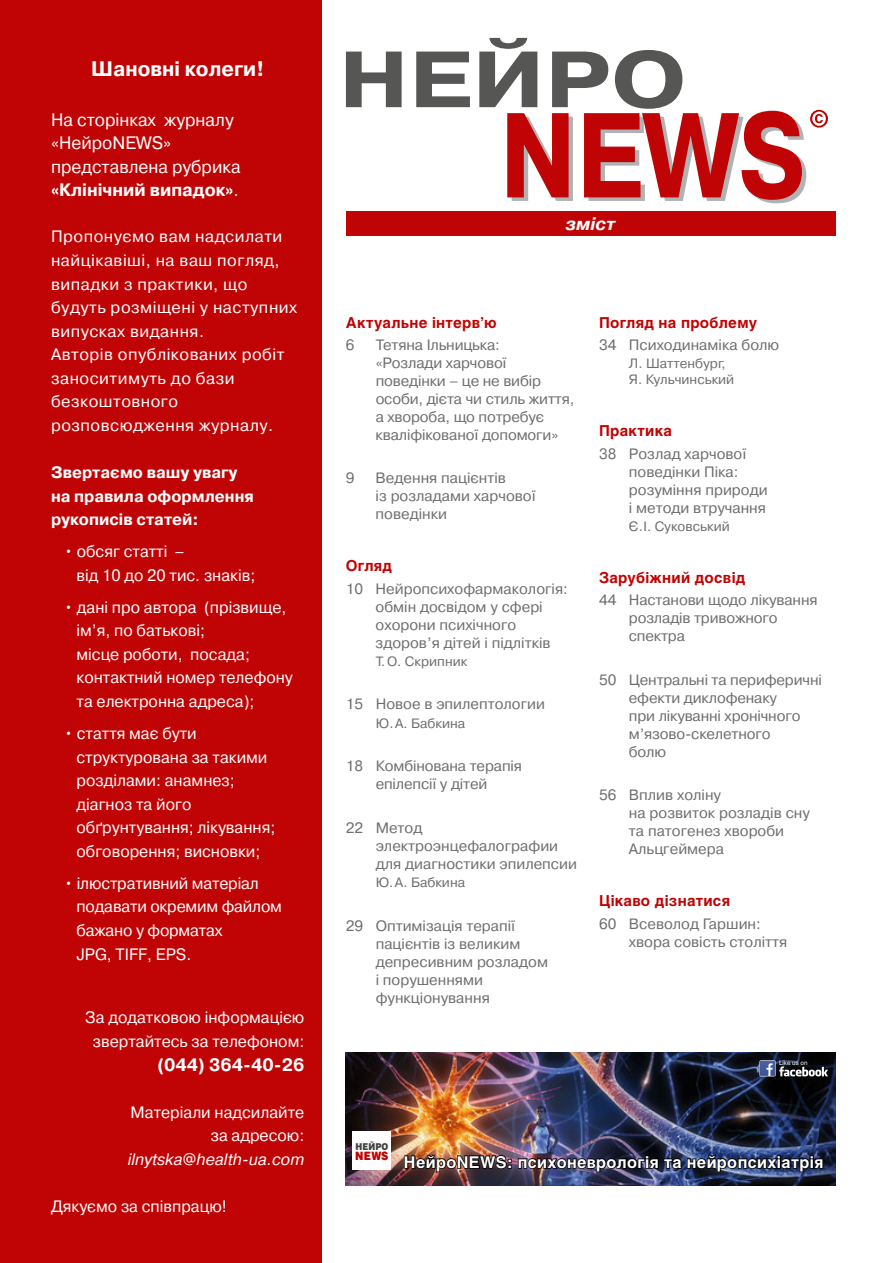
<style>
.page{position:relative;width:893px;height:1263px;background:#fff}
.page>*{position:absolute;margin:0;border:0;box-sizing:border-box;transform-origin:0 0}
.t1{font:700 21px "Pragmatica C";color:#fff;scale:.96 1}
.t2{font:18px/23.5px "Pragmatica C";color:#fff}
.t3{font:700 18px "Pragmatica C";color:#fff}
.t4{font:italic 700 18px "Pragmatica C";color:#fff}
.t5{font:16.5px/23.5px "Pragmatica C";color:#fff}
.t6{font:16.5px/23.5px "Pragmatica C";letter-spacing:.03em;color:#fff}
.t7{font:700 16.5px/23.5px "Pragmatica C";color:#fff}
.t8{font:italic 16.5px "Pragmatica C";color:#fff}
.t9{font:700 16.05px "Helios C";letter-spacing:.025em;color:#fff}
.t10{font:15px/18px "Pragmatica C";color:#6e6e6e}
.t11{font:700 15px "Helios C";letter-spacing:.02em;color:#c00304}
.t12{font:13.5px/16.2px "Pragmatica C";color:#6e6e6e}
.t13{font:11.55px "Helios Black C";color:#c00304;scale:.87 1}
.t14{font:9.45px "Helios Black C";letter-spacing:.02em;color:#414240;scale:.87 1}
.t15{font:6.3px "Helios C";color:#fff}
.s1{font-weight:700}
</style>
<div class="page">
<div style="left:0;top:0;width:321px;height:1263px;background:#c00304"></div>
<div style="left:346px;top:212px;width:489px;height:24px;background:#c00304"></div>
<svg style="left:346px;top:52px;width:56px;height:55px"></svg>
<svg style="left:416px;top:52px;width:54px;height:55px"></svg>
<svg style="left:479px;top:38px;width:349px;height:165px"></svg>
<img style="left:346px;top:1052px;width:489px;height:134px">
<img style="left:403px;top:1137px;width:421px;height:49px">
<div style="left:352px;top:1131px;width:39px;height:39px;background:#fff"></div>
<div style="left:762px;top:1063px;width:32px;height:32px;background:#000;opacity:.75"></div>
<svg style="left:759px;top:1060px;width:17px;height:16px"></svg>
<svg style="left:760px;top:1061px;width:68px;height:15px"></svg>
<h1 class="t1" style="left:91px;top:57px;width:182px">Шановні колеги!</h1>
<p class="t2" style="left:51px;top:108px;width:191px">На сторінках журналу «НейроNEWS» представлена рубрика <span class="s1">«Клінічний випадок»</span>.</p>
<p class="t6" style="left:51px;top:225px;width:248px">Пропонуємо вам надсилати найцікавіші, на ваш погляд, випадки з практики, що будуть розміщені у наступних випусках видання.<br>Авторів опублікованих робіт заноситимуть до бази безкоштовного розповсюдження журналу.</p>
<p class="t7" style="left:51px;top:461px;width:204px">Звертаємо вашу увагу на правила оформлення рукописів статей:</p>
<p class="t5" style="left:77px;top:540px;width:180px;text-indent:-13px">• обсяг статті –<br>від 10 до 20 тис. знаків;</p>
<p class="t5" style="left:77px;top:595px;width:218px;text-indent:-13px">• дані про автора (прізвище, ім’я, по батькові;<br>місце роботи, посада; контактний номер телефону та електронна адреса);</p>
<p class="t5" style="left:77px;top:722px;width:200px;text-indent:-13px">• стаття має бути структурована за такими розділами: анамнез; діагноз та його обґрунтування; лікування; обговорення; висновки;</p>
<p class="t5" style="left:77px;top:871px;width:207px;text-indent:-13px">• ілюстративний матеріал подавати окремим файлом бажано у форматах<br>JPG, TIFF, EPS.</p>
<p class="t5" style="left:85px;top:1006px;width:221px;text-align:center">За додатковою інформацією звертайтесь за телефоном:</p>
<p class="t3" style="left:157px;top:1054px;width:149px">(044) 364-40-26</p>
<p class="t5" style="left:131px;top:1100px;width:175px;text-align:right">Матеріали надсилайте за адресою:</p>
<p class="t8" style="left:128px;top:1150px;width:178px">ilnytska@health-ua.com</p>
<p class="t5" style="left:51px;top:1194px;width:177px">Дякуємо за співпрацю!</p>
<p class="t4" style="left:566px;top:213px;width:51px">зміст</p>
<p class="t11" style="left:346px;top:313px;width:152px">Актуальне інтерв’ю</p>
<p class="t10" style="left:346px;top:336px;width:10px">6</p>
<p class="t10" style="left:376px;top:336px;width:200px">Тетяна Ільницька:<br>«Розлади харчової поведінки – це не вибір особи, дієта чи стиль життя, а хвороба, що потребує кваліфікованої допомоги»</p>
<p class="t10" style="left:346px;top:469px;width:10px">9</p>
<p class="t10" style="left:376px;top:469px;width:162px">Ведення пацієнтів<br>із розладами харчової поведінки</p>
<p class="t11" style="left:346px;top:557px;width:48px">Огляд</p>
<p class="t10" style="left:376px;top:579px;width:194px;text-indent:-30px">10 Нейропсихофармакологія: обмін досвідом у сфері охорони психічного здоров’я дітей і підлітків</p>
<p class="t12" style="left:376px;top:653px;width:93px">Т.О. Скрипник</p>
<p class="t10" style="left:346px;top:695px;width:201px">15 Новое в эпилептологии</p>
<p class="t12" style="left:376px;top:715px;width:91px">Ю.А. Бабкина</p>
<p class="t10" style="left:346px;top:757px;width:177px;text-align:center">18 Комбінована терапія епілепсії у дітей</p>
<p class="t10" style="left:376px;top:819px;width:203px;text-indent:-30px">22 Метод электроэнцефалографии для диагностики эпилепсии</p>
<p class="t12" style="left:376px;top:874px;width:91px">Ю.А. Бабкина</p>
<p class="t10" style="left:376px;top:916px;width:174px;text-indent:-30px">29 Оптимізація терапії пацієнтів із великим депресивним розладом і порушеннями функціонування</p>
<p class="t11" style="left:599px;top:313px;width:160px">Погляд на проблему</p>
<p class="t10" style="left:599px;top:336px;width:182px">34 Психодинаміка болю</p>
<p class="t12" style="left:629px;top:355px;width:107px">Л. Шаттенбург,<br>Я. Кульчинський</p>
<p class="t11" style="left:599px;top:422px;width:74px">Практика</p>
<p class="t10" style="left:629px;top:444px;width:140px;text-indent:-30px">38 Розлад харчової поведінки Піка: розуміння природи і методи втручання</p>
<p class="t12" style="left:629px;top:518px;width:102px">Є.І. Суковський</p>
<p class="t11" style="left:599px;top:569px;width:148px">Зарубіжний досвід</p>
<p class="t10" style="left:629px;top:591px;width:190px;text-indent:-30px">44 Настанови щодо лікування розладів тривожного спектра</p>
<p class="t10" style="left:629px;top:671px;width:194px;text-indent:-30px">50 Центральні та периферичні ефекти диклофенаку<br>при лікуванні хронічного м’язово-скелетного<br>болю</p>
<p class="t10" style="left:629px;top:786px;width:182px;text-indent:-30px">56 Вплив холіну<br>на розвиток розладів сну та патогенез хвороби<br>Альцгеймера</p>
<p class="t11" style="left:599px;top:892px;width:132px">Цікаво дізнатися</p>
<p class="t10" style="left:629px;top:914px;width:160px;text-indent:-30px">60 Всеволод Гаршин: хвора совість століття</p>
<p class="t15" style="left:779px;top:1059px;width:30px">Like us on</p>
<p class="t14" style="left:355px;top:1141px;width:39px">НЕЙРО</p>
<p class="t13" style="left:355px;top:1149px;width:40px">NEWS</p>
<p class="t9" style="left:404px;top:1153px;width:421px">НейроNEWS: психоневрологія та нейропсихіатрія</p>
</div>
